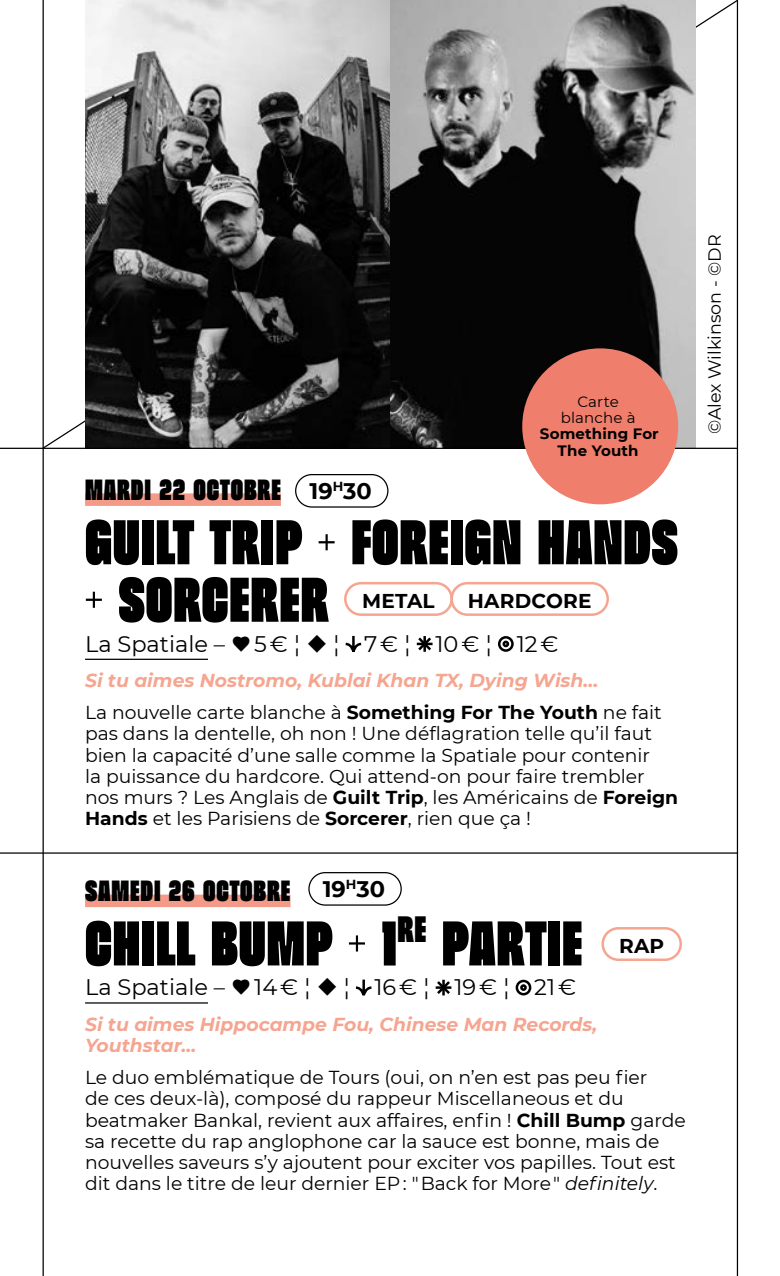
<style>
.page{position:relative;width:780px;height:1276px;background:#fff}
.page>*{position:absolute;margin:0;border:0;box-sizing:border-box;transform-origin:0 0}
.t1{font:900 70px/57.5px "Beni";letter-spacing:.01em;color:#000}
.t2{font:900 32.5px "Beni";letter-spacing:.025em;color:#000}
.t3{font:22.5px "Montserrat";color:#000}
.t4{font:700 22.5px "Montserrat";color:#000}
.t5{font:700 20px "Montserrat";letter-spacing:.01em;color:#000}
.t6{font:18.75px/21.2px "Montserrat";color:#000}
.t7{font:italic 700 18.75px/32px "Montserrat";color:#f5a590}
.t8{font:17.5px "Montserrat";color:#000}
.t9{font:700 15px/16.2px "Montserrat";letter-spacing:.01em;color:#000;text-align:center}
.t10{font:15px/16.2px "Montserrat";letter-spacing:.01em;color:#000;text-align:center}
.s1{font-family:"Garet"}
.s2{font-weight:400;font-style:normal;color:#000}
.s3{font-style:normal;color:#000}
.s4{font-weight:700}
.s5{font-style:italic}
</style>
<div class="page">
<hr style="left:736px;top:0;width:2px;height:1276px;background:#000">
<hr style="left:43px;top:0;width:1px;height:1276px;background:#000">
<svg style="left:41px;top:0;width:698px;height:450px"></svg>
<img style="left:85px;top:0;width:610px;height:448px">
<hr style="left:0;top:852px;width:738px;height:1px;background:#000">
<hr style="left:0;top:448px;width:737px;height:1px;background:#000">
<div style="left:601px;top:927px;width:81px;height:34px;border:2px solid #f5a590;border-radius:16px"></div>
<div style="left:85px;top:493px;width:196px;height:13px;background:#f39b88"></div>
<hr style="left:85px;top:658px;width:123px;height:2px;background:#000">
<div style="left:85px;top:894px;width:205px;height:13px;background:#f39b88"></div>
<hr style="left:85px;top:1002px;width:123px;height:1px;background:#000">
<svg style="left:345px;top:635px;width:17px;height:17px"></svg>
<svg style="left:416px;top:636px;width:17px;height:16px"></svg>
<div style="left:498px;top:636px;width:15px;height:16px;border:2px solid #000;border-radius:50%"></div>
<div style="left:502px;top:640px;width:7px;height:7px;border:2px solid #000;border-radius:50%"></div>
<svg style="left:355px;top:979px;width:17px;height:17px"></svg>
<svg style="left:435px;top:979px;width:17px;height:17px"></svg>
<div style="left:515px;top:979px;width:16px;height:16px;border:2px solid #000;border-radius:50%"></div>
<div style="left:520px;top:984px;width:6px;height:7px;border:2px solid #000;border-radius:50%"></div>
<div style="left:522px;top:348px;width:156px;height:156px;background:#ef7e6c;border-radius:50%"></div>
<div style="left:295px;top:474px;width:93px;height:33px;border:1px solid #000;border-radius:16px"></div>
<div style="left:308px;top:872px;width:94px;height:33px;border:1px solid #000;border-radius:16px"></div>
<div style="left:344px;top:582px;width:109px;height:34px;border:2px solid #f5a590;border-radius:16px"></div>
<div style="left:450px;top:582px;width:159px;height:34px;border:2px solid #f5a590;border-radius:16px"></div>
<p class="t10" style="left:560px;top:393px;width:76px">Carte blanche à</p>
<p class="t9" style="left:540px;top:425px;width:120px">Something For<br>The Youth</p>
<h2 class="t2" style="left:85px;top:474px;width:197px">MARDI 22 OCTOBRE</h2>
<h1 class="t1" style="left:85px;top:513px;width:594px">GUILT TRIP + FOREIGN HANDS + SORCERER</h1>
<p class="t3" style="left:85px;top:628px;width:475px">La Spatiale – <span class="s1">♥</span> 5 € ¦ <span class="s1">◆</span> ¦ 7 € ¦ 10 € ¦ 12 €</p>
<p class="t7" style="left:85px;top:663px;width:578px">Si tu aimes Nostromo, Kublai Khan TX, Dying Wish…<br><span class="s2">La nouvelle carte blanche à</span> <span class="s3">Something For The Youth</span> <span class="s2">ne fait</span></p>
<p class="t6" style="left:85px;top:722px;width:594px">pas dans la dentelle, oh non ! Une déflagration telle qu’il faut bien la capacité d’une salle comme la Spatiale pour contenir<br>la puissance du hardcore. Qui attend-on pour faire trembler nos murs ? Les Anglais de <span class="s4">Guilt Trip</span>, les Américains de <span class="s4">Foreign Hands</span> et les Parisiens de <span class="s4">Sorcerer</span>, rien que ça !</p>
<p class="t4" style="left:309px;top:475px;width:64px">19<sup>H</sup>30</p>
<p class="t5" style="left:362px;top:586px;width:74px">METAL</p>
<p class="t5" style="left:468px;top:586px;width:125px">HARDCORE</p>
<h2 class="t2" style="left:85px;top:875px;width:207px">SAMEDI 26 OCTOBRE</h2>
<h1 class="t1" style="left:85px;top:914px;width:499px">CHILL BUMP + 1<sup>RE</sup> PARTIE</h1>
<p class="t3" style="left:85px;top:972px;width:492px">La Spatiale – <span class="s1">♥</span> 14 € ¦ <span class="s1">◆</span> ¦ 16 € ¦ 19 € ¦ 21 €</p>
<p class="t7" style="left:85px;top:1012px;width:514px;line-height:21.2px">Si tu aimes Hippocampe Fou, Chinese Man Records,<br>Youthstar...</p>
<p class="t6" style="left:85px;top:1066px;width:602px">Le duo emblématique de Tours (oui, on n’en est pas peu fier<br>de ces deux-là), composé du rappeur Miscellaneous et du beatmaker Bankal, revient aux affaires, enfin ! <span class="s4">Chill Bump</span> garde sa recette du rap anglophone car la sauce est bonne, mais de nouvelles saveurs s’y ajoutent pour exciter vos papilles. Tout est dit dans le titre de leur dernier EP : " Back for More " <span class="s5">definitely</span>.</p>
<p class="t4" style="left:323px;top:872px;width:64px">19<sup>H</sup>30</p>
<p class="t5" style="left:619px;top:931px;width:47px">RAP</p>
<p class="t8" style="left:702px;top:434px;width:201px;rotate:-90deg">©Alex Wilkinson - ©DR</p>
</div>
